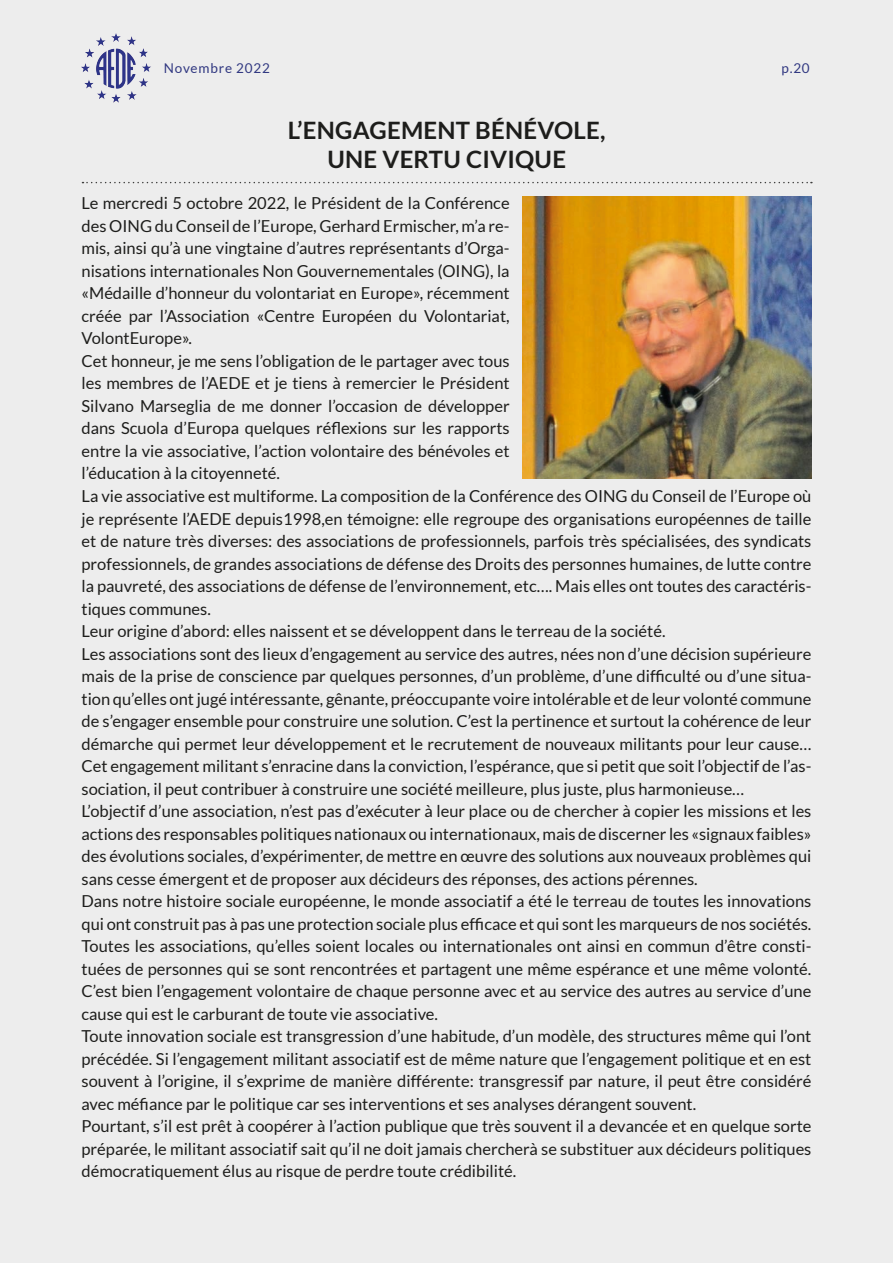
<style>
.page{position:relative;width:893px;height:1263px;background:#ededed}
.page>*{position:absolute;margin:0;border:0;box-sizing:border-box;transform-origin:0 0}
.t1{font:700 24px/28.8px "Lato";letter-spacing:.01em;color:#1d1d1b;text-align:center}
.t2{font:16.5px/22.5px "Lato";color:#1d1d1b}
.t3{font:13.5px "Lato";letter-spacing:.06em;color:#313881}
</style>
<div class="page">
<img style="left:81px;top:33px;width:70px;height:70px">
<img style="left:522px;top:196px;width:289px;height:282px">
<svg style="left:82px;top:182px;width:730px;height:1px"></svg>
<p class="t3" style="left:164px;top:61px;width:108px">Novembre 2022</p>
<p class="t3" style="left:781px;top:61px;width:30px">p.20</p>
<h1 class="t1" style="left:288px;top:116px;width:319px">L’ENGAGEMENT BÉNÉVOLE,<br>UNE VERTU CIVIQUE</h1>
<p class="t2" style="left:82px;top:192px;width:731px">Le mercredi 5 octobre 2022, le Président de la Conférence<br>des OING du Conseil de l’Europe, Gerhard Ermischer, m’a re-<br>mis, ainsi qu’à une vingtaine d’autres représentants d’Orga-<br>nisations internationales Non Gouvernementales (OING), la<br>«Médaille d’honneur du volontariat en Europe», récemment<br>créée par l’Association «Centre Européen du Volontariat,<br>VolontEurope».<br>Cet honneur, je me sens l’obligation de le partager avec tous<br>les membres de l’AEDE et je tiens à remercier le Président<br>Silvano Marseglia de me donner l’occasion de développer<br>dans Scuola d’Europa quelques réflexions sur les rapports<br>entre la vie associative, l’action volontaire des bénévoles et<br>l’éducation à la citoyenneté.<br>La vie associative est multiforme. La composition de la Conférence des OING du Conseil de l’Europe où je représente l’AEDE depuis1998,en témoigne: elle regroupe des organisations européennes de taille et de nature très diverses: des associations de professionnels, parfois très spécialisées, des syndicats professionnels, de grandes associations de défense des Droits des personnes humaines, de lutte contre la pauvreté, des associations de défense de l’environnement, etc…. Mais elles ont toutes des caractéris&shy;tiques communes.<br>Leur origine d’abord: elles naissent et se développent dans le terreau de la société.<br>Les associations sont des lieux d’engagement au service des autres, nées non d’une décision supérieure mais de la prise de conscience par quelques personnes, d’un problème, d’une difficulté ou d’une situa&shy;tion qu’elles ont jugé intéressante, gênante, préoccupante voire intolérable et de leur volonté commune de s’engager ensemble pour construire une solution. C’est la pertinence et surtout la cohérence de leur démarche qui permet leur développement et le recrutement de nouveaux militants pour leur cause… Cet engagement militant s’enracine dans la conviction, l’espérance, que si petit que soit l’objectif de l’as&shy;sociation, il peut contribuer à construire une société meilleure, plus juste, plus harmonieuse… L’objectif d’une association, n’est pas d’exécuter à leur place ou de chercher à copier les missions et les actions des responsables politiques nationaux ou internationaux, mais de discerner les «signaux faibles» des évolutions sociales, d’expérimenter, de mettre en œuvre des solutions aux nouveaux problèmes qui sans cesse émergent et de proposer aux décideurs des réponses, des actions pérennes.<br>Dans notre histoire sociale européenne, le monde associatif a été le terreau de toutes les innovations qui ont construit pas à pas une protection sociale plus efficace et qui sont les marqueurs de nos sociétés.<br>Toutes les associations, qu’elles soient locales ou internationales ont ainsi en commun d’être consti&shy;tuées de personnes qui se sont rencontrées et partagent une même espérance et une même volonté.<br>C’est bien l’engagement volontaire de chaque personne avec et au service des autres au service d’une cause qui est le carburant de toute vie associative.<br>Toute innovation sociale est transgression d’une habitude, d’un modèle, des structures même qui l’ont précédée. Si l’engagement militant associatif est de même nature que l’engagement politique et en est souvent à l’origine, il s’exprime de manière différente: transgressif par nature, il peut être considéré avec méfiance par le politique car ses interventions et ses analyses dérangent souvent.<br>Pourtant, s’il est prêt à coopérer à l’action publique que très souvent il a devancée et en quelque sorte préparée, le militant associatif sait qu’il ne doit jamais chercherà se substituer aux décideurs politiques démocratiquement élus au risque de perdre toute crédibilité.</p>
</div>
